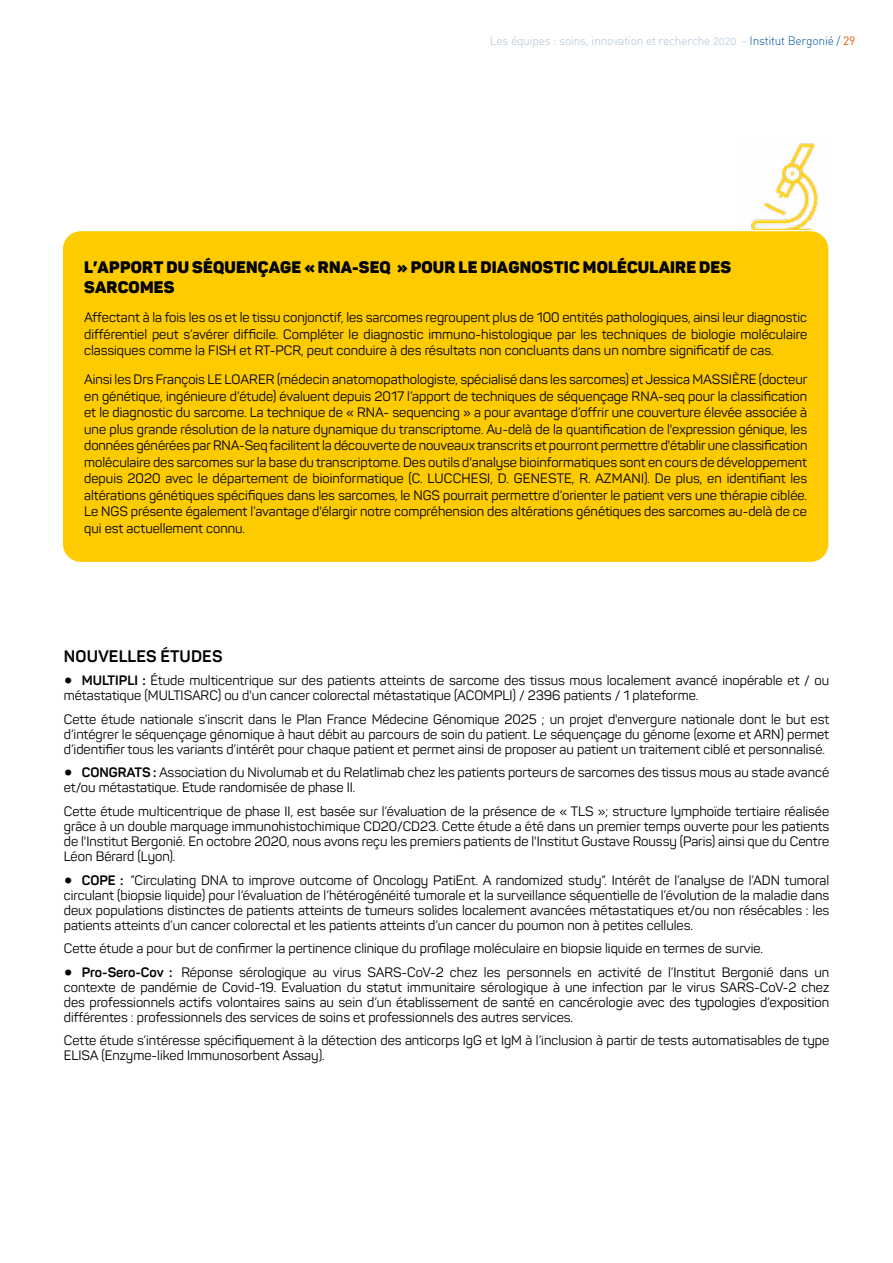
<style>
.page{position:relative;width:893px;height:1263px;background:#fff}
.page>*{position:absolute;margin:0;border:0;box-sizing:border-box;transform-origin:0 0}
.t1{font:16.5px/19.8px "Panton Black Caps";letter-spacing:.01em;color:#000}
.t2{font:700 16.5px "Panton";letter-spacing:.01em;color:#000}
.t3{font:13.5px/15px "Panton";color:#000;text-align:justify}
.t4{font:12px "DIN Light Alternate";letter-spacing:-.02em;color:#afc2d6}
.s1{color:#00569d}
.s2{font-family:"DIN Pro";color:#ea5b0b}
.s3{font-family:"Base Nine"}
.s4{font-weight:700}
</style>
<div class="page">
<div style="left:63px;top:231px;width:765px;height:331px;background:#fdcb00;border-radius:18px"></div>
<img style="left:751px;top:143px;width:67px;height:86px">
<p class="t4" style="left:490px;top:33px;width:367px">Les équipes : soins, innovation et recherche 2020 - <span class="s1">Institut Bergonié /</span> <span class="s2">29</span></p>
<p class="t1" style="left:84px;top:257px;width:648px">L’APPORT DU SÉQUENÇAGE « RNA-SEQ » POUR LE DIAGNOSTIC MOLÉCULAIRE DES<br>SARCOMES</p>
<p class="t3" style="left:84px;top:309px;width:724px;line-height:16.5px">Affectant à la fois les os et le tissu conjonctif, les sarcomes regroupent plus de 100 entités pathologiques, ainsi leur diagnostic différentiel peut s’avérer difficile. Compléter le diagnostic immuno-histologique par les techniques de biologie moléculaire classiques comme la FISH et RT-PCR, peut conduire à des résultats non concluants dans un nombre significatif de cas.</p>
<p class="t3" style="left:84px;top:371px;width:725px;line-height:16.5px">Ainsi les Drs François LE LOARER (médecin anatomopathologiste, spécialisé dans les sarcomes) et Jessica MASSIÈRE (docteur en génétique, ingénieure d’étude) évaluent depuis 2017 l’apport de techniques de séquençage RNA-seq pour la classification et le diagnostic du sarcome. La technique de « RNA- sequencing » a pour avantage d’offrir une couverture élevée associée à une plus grande résolution de la nature dynamique du transcriptome. Au-delà de la quantification de l'expression génique, les données générées par RNA-Seq facilitent la découverte de nouveaux transcrits et pourront permettre d'établir une classification moléculaire des sarcomes sur la base du transcriptome. Des outils d'analyse bioinformatiques sont en cours de développement depuis 2020 avec le département de bioinformatique (C. LUCCHESI, D. GENESTE, R. AZMANI). De plus, en identifiant les altérations génétiques spécifiques dans les sarcomes, le NGS pourrait permettre d’orienter le patient vers une thérapie ciblée.<br>Le NGS présente également l’avantage d'élargir notre compréhension des altérations génétiques des sarcomes au-delà de ce qui est actuellement connu.</p>
<p class="t2" style="left:64px;top:646px;width:160px">NOUVELLES ÉTUDES</p>
<p class="t3" style="left:64px;top:673px;width:767px"><span class="s3">•</span> <span class="s4">MULTIPLI :</span> Étude multicentrique sur des patients atteints de sarcome des tissus mous localement avancé inopérable et / ou métastatique (MULTISARC) ou d'un cancer colorectal métastatique (ACOMPLI) / 2396 patients / 1 plateforme.</p>
<p class="t3" style="left:64px;top:712px;width:767px">Cette étude nationale s’inscrit dans le Plan France Médecine Génomique 2025 ; un projet d'envergure nationale dont le but est d’intégrer le séquençage génomique à haut débit au parcours de soin du patient. Le séquençage du génome (exome et ARN) permet d’identifier tous les variants d’intérêt pour chaque patient et permet ainsi de proposer au patient un traitement ciblé et personnalisé.</p>
<p class="t3" style="left:64px;top:765px;width:767px"><span class="s3">•</span> <span class="s4">CONGRATS :</span> Association du Nivolumab et du Relatlimab chez les patients porteurs de sarcomes des tissus mous au stade avancé et/ou métastatique. Etude randomisée de phase II.</p>
<p class="t3" style="left:64px;top:804px;width:767px">Cette étude multicentrique de phase II, est basée sur l’évaluation de la présence de « TLS »; structure lymphoïde tertiaire réalisée grâce à un double marquage immunohistochimique CD20/CD23. Cette étude a été dans un premier temps ouverte pour les patients de l'Institut Bergonié. En octobre 2020, nous avons reçu les premiers patients de l'Institut Gustave Roussy (Paris) ainsi que du Centre Léon Bérard (Lyon).</p>
<p class="t3" style="left:64px;top:872px;width:767px"><span class="s3">•</span> <span class="s4">COPE :</span> ”Circulating DNA to improve outcome of Oncology PatiEnt. A randomized study”. Intérêt de l’analyse de l’ADN tumoral circulant (biopsie liquide) pour l’évaluation de l’hétérogénéité tumorale et la surveillance séquentielle de l’évolution de la maladie dans deux populations distinctes de patients atteints de tumeurs solides localement avancées métastatiques et/ou non résécables : les patients atteints d’un cancer colorectal et les patients atteints d’un cancer du poumon non à petites cellules.</p>
<p class="t3" style="left:64px;top:941px;width:701px">Cette étude a pour but de confirmer la pertinence clinique du profilage moléculaire en biopsie liquide en termes de survie.</p>
<p class="t3" style="left:64px;top:964px;width:767px"><span class="s3">•</span> <span class="s4">Pro-Sero-Cov :</span> Réponse sérologique au virus SARS-CoV-2 chez les personnels en activité de l’Institut Bergonié dans un contexte de pandémie de Covid-19. Evaluation du statut immunitaire sérologique à une infection par le virus SARS-CoV-2 chez des professionnels actifs volontaires sains au sein d’un établissement de santé en cancérologie avec des typologies d’exposition différentes : professionnels des services de soins et professionnels des autres services.</p>
<p class="t3" style="left:64px;top:1033px;width:767px">Cette étude s’intéresse spécifiquement à la détection des anticorps IgG et IgM à l’inclusion à partir de tests automatisables de type<br>ELISA (Enzyme-liked Immunosorbent Assay).</p>
</div>
